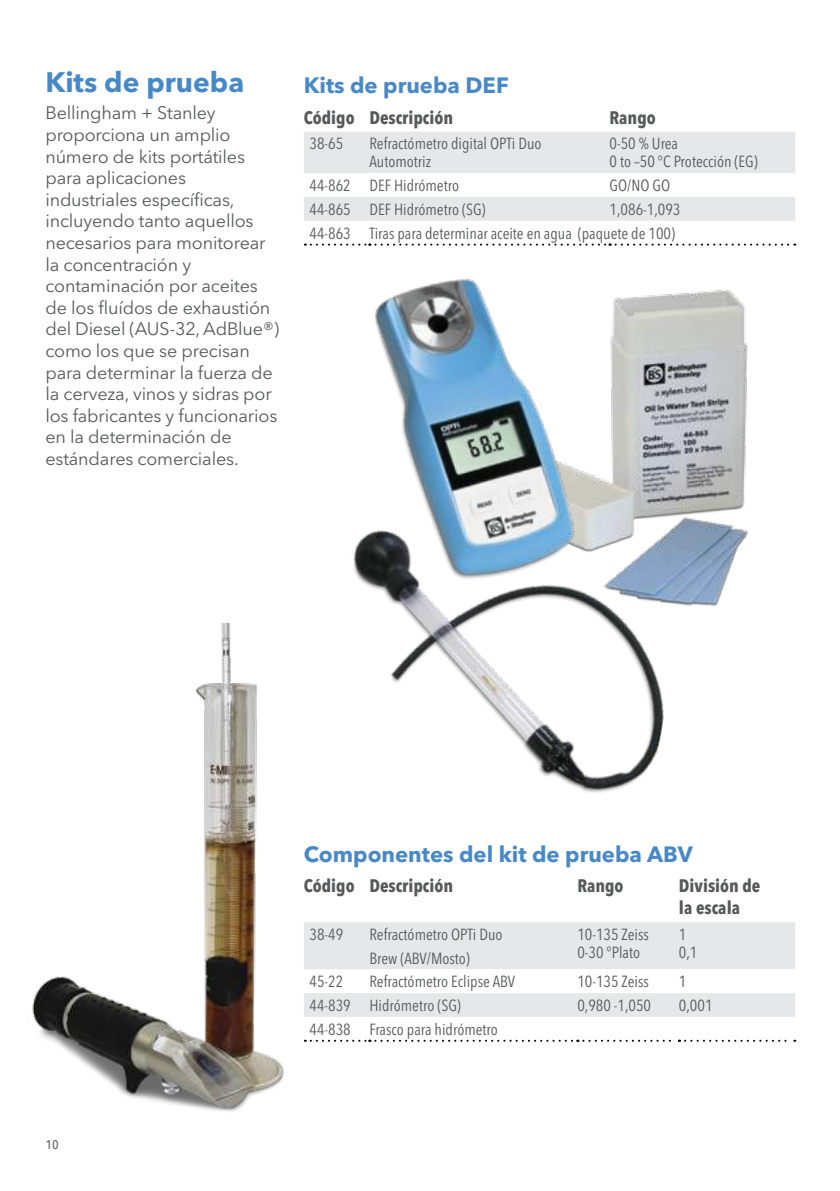
<style>
.page{position:relative;width:840px;height:1191px;background:#fff}
.page>*{position:absolute;margin:0;border:0;box-sizing:border-box;transform-origin:0 0}
.t1{font:700 28px "Avenir Next LT Pro";color:#4789c8}
.t2{font:700 22px "Avenir Next LT Pro";color:#4789c8}
.t3{font:18px/21.6px "Avenir Next LT Pro";letter-spacing:-.01em;color:#58595b}
.t4{font:700 condensed 18px/22px "Avenir Next LT Pro";color:#58595b}
.t5{font:condensed 16px/18px "Avenir Next LT Pro";color:#58595b}
</style>
<div class="page">
<div style="left:304px;top:132px;width:490px;height:89px;background:#e6e7e8"></div>
<svg style="left:305px;top:173px;width:489px;height:73px"></svg>
<div style="left:363px;top:922px;width:431px;height:47px;background:#e6e7e8"></div>
<svg style="left:363px;top:993px;width:431px;height:48px"></svg>
<img style="left:390px;top:601px;width:274px;height:192px">
<img style="left:32px;top:623px;width:331px;height:489px">
<img style="left:551px;top:289px;width:197px;height:321px">
<img style="left:353px;top:279px;width:235px;height:322px">
<h1 class="t1" style="left:45px;top:65px;width:200px">Kits de prueba</h1>
<p class="t3" style="left:45px;top:102px;width:235px">Bellingham + Stanley proporciona un amplio número de kits portátiles para aplicaciones industriales específicas, incluyendo tanto aquellos necesarios para monitorear la concentración y contaminación por aceites de los fluídos de exhaustión del Diesel (AUS-32, AdBlue®) como los que se precisan para determinar la fuerza de la cerveza, vinos y sidras por los fabricantes y funcionarios en la determinación de estándares comerciales.</p>
<p class="t2" style="left:304px;top:72px;width:206px">Kits de prueba DEF</p>
<p class="t4" style="left:304px;top:106px;width:151px">Código Descripción</p>
<p class="t4" style="left:609px;top:106px;width:48px">Rango</p>
<p class="t5" style="left:309px;top:135px;width:35px">38-65</p>
<p class="t5" style="left:369px;top:135px;width:174px">Refractómetro digital OPTi Duo<br>Automotriz</p>
<p class="t5" style="left:609px;top:135px;width:150px">0-50 % Urea<br>0 to –50 °C Protección (EG)</p>
<p class="t5" style="left:309px;top:176px;width:151px">44-862 DEF Hidrómetro</p>
<p class="t5" style="left:609px;top:176px;width:62px">GO/NO GO</p>
<p class="t5" style="left:309px;top:200px;width:177px">44-865 DEF Hidrómetro (SG)</p>
<p class="t5" style="left:309px;top:197px;width:372px;line-height:23.8px;text-indent:300px">1,086-1,093<br>44-863 Tiras para determinar aceite en agua (paquete de 100)</p>
<p class="t5" style="left:45px;top:1134px;width:15px">10</p>
<p class="t2" style="left:304px;top:840px;width:390px">Componentes del kit de prueba ABV</p>
<p class="t4" style="left:304px;top:874px;width:151px">Código Descripción</p>
<p class="t4" style="left:577px;top:874px;width:48px">Rango</p>
<p class="t4" style="left:678px;top:874px;width:83px">División de la escala</p>
<p class="t5" style="left:309px;top:925px;width:35px">38-49</p>
<p class="t5" style="left:369px;top:922px;width:135px;line-height:23.6px">Refractómetro OPTi Duo<br>Brew (ABV/Mosto)</p>
<p class="t5" style="left:577px;top:925px;width:73px">10-135 Zeiss<br>0-30 °Plato</p>
<p class="t5" style="left:678px;top:925px;width:20px">1<br>0,1</p>
<p class="t5" style="left:309px;top:972px;width:35px">45-22</p>
<p class="t5" style="left:369px;top:972px;width:147px">Refractómetro Eclipse ABV</p>
<p class="t5" style="left:577px;top:972px;width:73px">10-135 Zeiss</p>
<p class="t5" style="left:678px;top:972px;width:9px">1</p>
<p class="t5" style="left:309px;top:996px;width:153px">44-839 Hidrómetro (SG)</p>
<p class="t5" style="left:577px;top:996px;width:75px">0,980 -1,050</p>
<p class="t5" style="left:678px;top:996px;width:35px">0,001</p>
<p class="t5" style="left:309px;top:1020px;width:190px">44-838 Frasco para hidrómetro</p>
</div>
